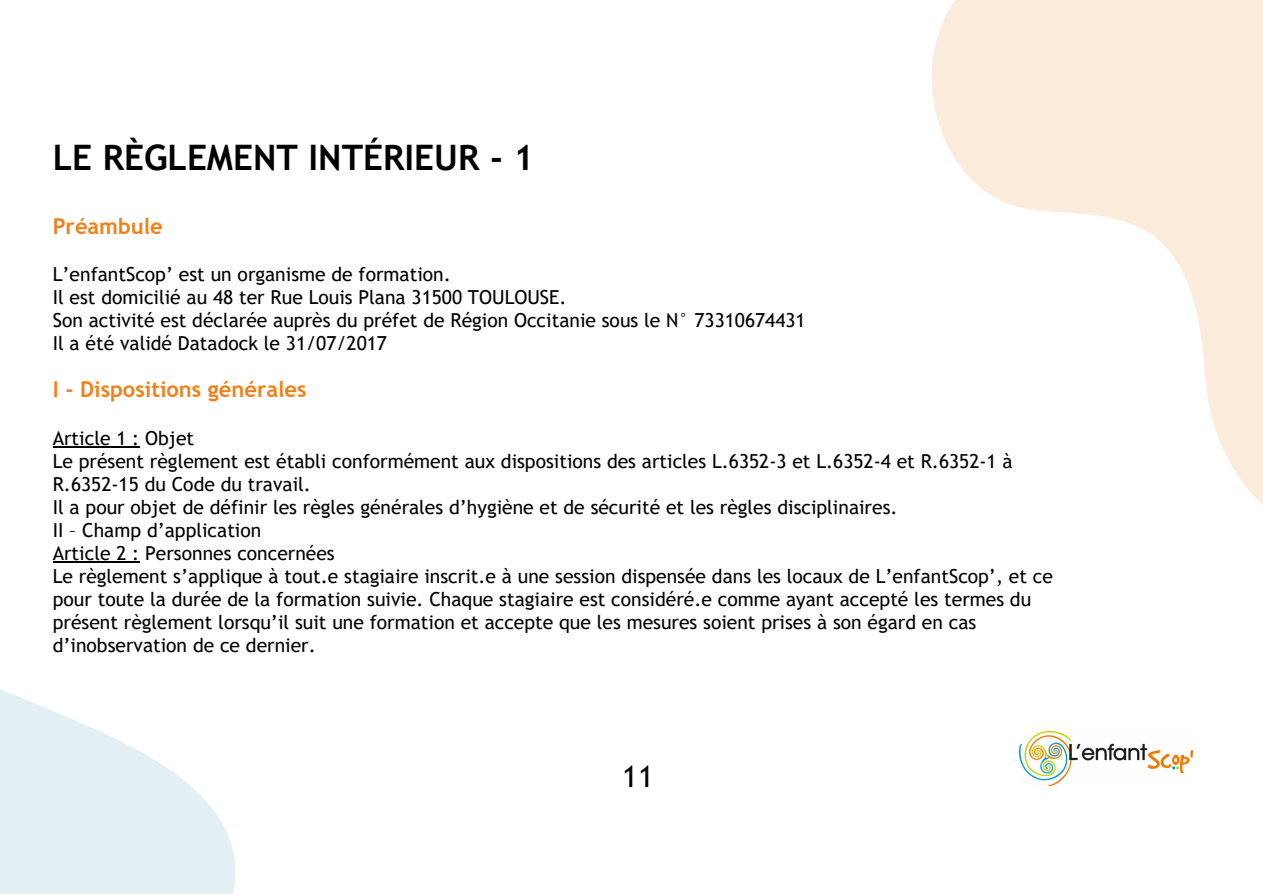
<style>
.page{position:relative;width:1263px;height:894px;background:#fff}
.page>*{position:absolute;margin:0;border:0;box-sizing:border-box;transform-origin:0 0}
.t1{font:700 35.1px "Trebuchet MS";color:#000}
.t2{font:30px "Trebuchet MS";color:#000}
.t3{font:700 21.9px "Trebuchet MS";color:#f08119}
.t4{font:19.35px/23px "Trebuchet MS";color:#000}
</style>
<div class="page">
<svg style="left:931px;top:0;width:332px;height:505px;fill:#fcecdc"></svg>
<svg style="left:0;top:446px;width:235px;height:447px"></svg>
<hr style="left:53px;top:446px;width:86px;height:1px;background:#000">
<hr style="left:53px;top:561px;width:86px;height:1px;background:#000">
<img style="left:1019px;top:731px;width:173px;height:54px">
<p class="t1" style="left:53px;top:137px;width:483px">LE RÈGLEMENT INTÉRIEUR - 1</p>
<p class="t3" style="left:53px;top:213px;width:112px">Préambule</p>
<h1 class="t4" style="left:53px;top:262px;width:400px">L’enfantScop’ est un organisme de formation.</h1>
<h2 class="t4" style="left:53px;top:285px;width:515px">Il est domicilié au 48 ter Rue Louis Plana 31500 TOULOUSE.</h2>
<p class="t4" style="left:53px;top:308px;width:754px">Son activité est déclarée auprès du préfet de Région Occitanie sous le N° 73310674431</p>
<p class="t4" style="left:53px;top:331px;width:336px">Il a été validé Datadock le 31/07/2017</p>
<p class="t3" style="left:53px;top:377px;width:255px">I - Dispositions générales</p>
<p class="t4" style="left:53px;top:426px;width:143px">Article 1 : Objet</p>
<h2 class="t4" style="left:53px;top:449px;width:961px">Le présent règlement est établi conformément aux dispositions des articles L.6352-3 et L.6352-4 et R.6352-1 à<br>R.6352-15 du Code du travail.</h2>
<p class="t4" style="left:53px;top:495px;width:846px">Il a pour objet de définir les règles générales d’hygiène et de sécurité et les règles disciplinaires.</p>
<p class="t4" style="left:53px;top:518px;width:210px">II – Champ d’application</p>
<p class="t4" style="left:53px;top:541px;width:283px">Article 2 : Personnes concernées</p>
<p class="t4" style="left:53px;top:564px;width:1002px">Le règlement s’applique à tout.e stagiaire inscrit.e à une session dispensée dans les locaux de L’enfantScop’, et ce pour toute la durée de la formation suivie. Chaque stagiaire est considéré.e comme ayant accepté les termes du présent règlement lorsqu’il suit une formation et accepte que les mesures soient prises à son égard en cas d’inobservation de ce dernier.</p>
<h2 class="t2" style="left:622px;top:758px;width:33px">11</h2>
</div>
